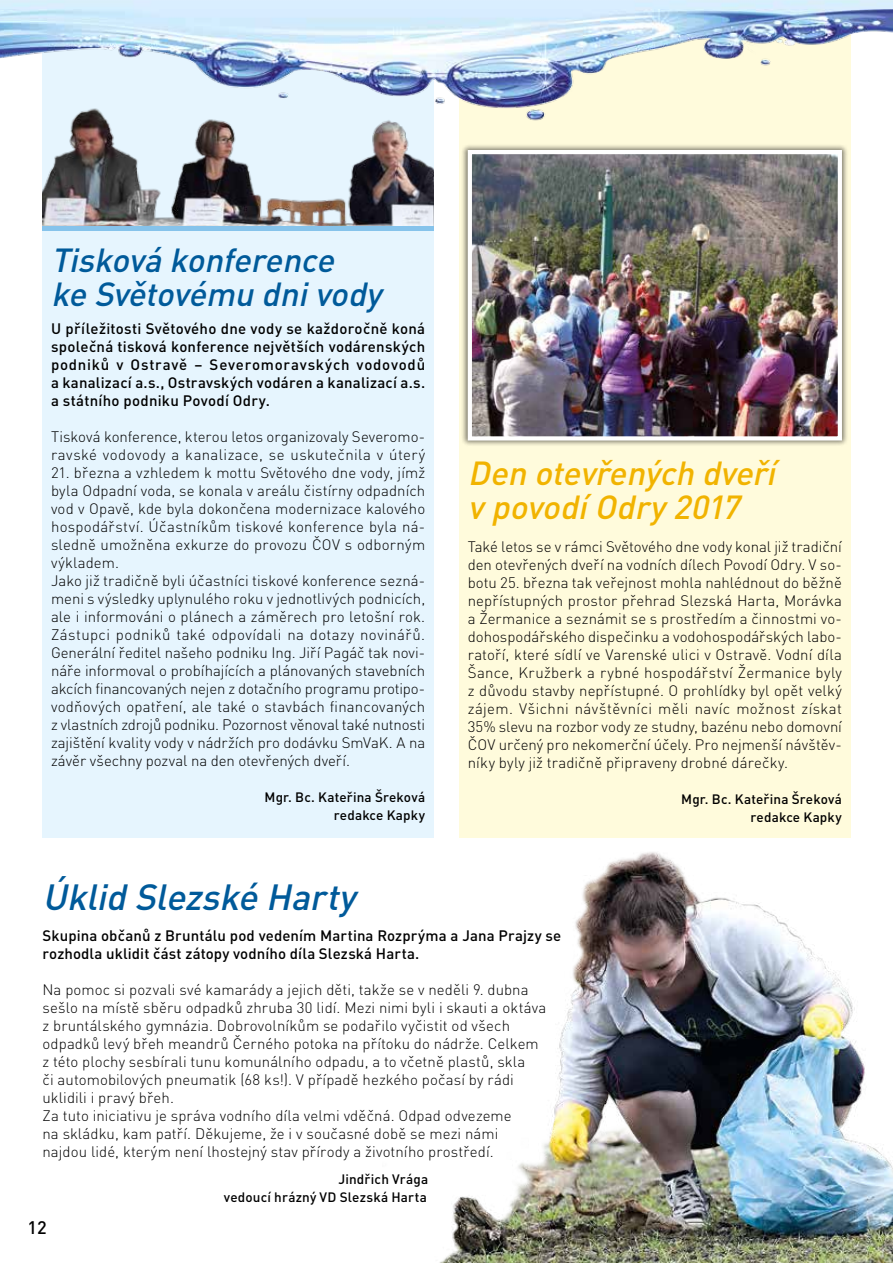
<style>
.page{position:relative;width:893px;height:1263px;background:#fff}
.page>*{position:absolute;margin:0;border:0;box-sizing:border-box;transform-origin:0 0}
.t1{font:italic 500 36px "DIN Pro";letter-spacing:-.005em;color:#005a9a}
.t2{font:italic 500 33px/34.7px "DIN Pro";letter-spacing:-.01em;color:#005a9a}
.t3{font:italic 500 33px/34.7px "DIN Pro";letter-spacing:-.01em;color:#f1b300}
.t4{font:500 18px "DIN Pro";color:#000}
.t5{font:300 15px/18px "DIN Pro";letter-spacing:.005em;color:#000}
.t6{font:500 15px/18px "DIN Pro";letter-spacing:.01em;color:#000;text-align:justify}
.t7{font:500 13.5px/18px "DIN Pro";letter-spacing:.01em;color:#000;text-align:right}
</style>
<div class="page">
<div style="left:43px;top:0;width:391px;height:838px;background:#e6f5fe"></div>
<div style="left:459px;top:0;width:391px;height:838px;background:#fffbdc"></div>
<img style="left:43px;top:136px;width:391px;height:90px">
<img style="left:439px;top:852px;width:454px;height:411px">
<div style="left:461px;top:144px;width:387px;height:303px;background:#000;opacity:.5"></div>
<img style="left:473px;top:155px;width:364px;height:280px">
<div style="left:468px;top:150px;width:374px;height:290px;border:4px solid #fff"></div>
<div style="left:43px;top:226px;width:391px;height:5px;background:#86c3eb"></div>
<img style="left:0;top:0;width:893px;height:136px">
<h2 class="t2" style="left:51px;top:241px;width:332px">Tisková konference<br>ke Světovému dni vody</h2>
<p class="t6" style="left:51px;top:319px;width:376px">U příležitosti Světového dne vody se každoročně koná společná tisková konference největších vodárenských podniků v Ostravě – Severomoravských vodovodů a kanalizací a.s., Ostravských vodáren a kanalizací a.s. a státního podniku Povodí Odry.</p>
<p class="t5" style="left:51px;top:427px;width:376px">Tisková konference, kterou letos organizovaly Severomo&shy;ravské vodovody a kanalizace, se uskutečnila v úterý</p>
<p class="t5" style="left:51px;top:463px;width:376px">21. března a vzhledem k mottu Světového dne vody, jímž byla Odpadní voda, se konala v areálu čistírny odpadních vod v Opavě, kde byla dokončena modernizace kalového hospodářství. Účastníkům tiskové konference byla ná&shy;sledně umožněna exkurze do provozu ČOV s odborným výkladem.<br>Jako již tradičně byli účastníci tiskové konference sezná&shy;meni s výsledky uplynulého roku v jednotlivých podnicích, ale i informováni o plánech a záměrech pro letošní rok.<br>Zástupci podniků také odpovídali na dotazy novinářů.<br>Generální ředitel našeho podniku Ing. Jiří Pagáč tak novi&shy;náře informoval o probíhajících a plánovaných stavebních akcích financovaných nejen z dotačního programu protipo&shy;vodňových opatření, ale také o stavbách financovaných z vlastních zdrojů podniku. Pozornost věnoval také nutnosti zajištění kvality vody v nádržích pro dodávku SmVaK. A na závěr všechny pozval na den otevřených dveří.</p>
<p class="t7" style="left:264px;top:787px;width:162px">Mgr. Bc. Kateřina Šreková redakce Kapky</p>
<h1 class="t1" style="left:43px;top:874px;width:314px">Úklid Slezské Harty</h1>
<h2 class="t3" style="left:468px;top:455px;width:309px">Den otevřených dveří v povodí Odry 2017</h2>
<p class="t5" style="left:468px;top:537px;width:376px;text-align:justify">Také letos se v rámci Světového dne vody konal již tradiční den otevřených dveří na vodních dílech Povodí Odry. V so&shy;botu 25. března tak veřejnost mohla nahlédnout do běžně nepřístupných prostor přehrad Slezská Harta, Morávka a Žermanice a seznámit se s prostředím a činnostmi vo&shy;dohospodářského dispečinku a vodohospodářských labo&shy;ratoří, které sídlí ve Varenské ulici v Ostravě. Vodní díla Šance, Kružberk a rybné hospodářství Žermanice byly z důvodu stavby nepřístupné. O prohlídky byl opět velký zájem. Všichni návštěvníci měli navíc možnost získat 35% slevu na rozbor vody ze studny, bazénu nebo domovní ČOV určený pro nekomerční účely. Pro nejmenší návštěv&shy;níky byly již tradičně připraveny drobné dárečky.</p>
<p class="t7" style="left:681px;top:790px;width:162px">Mgr. Bc. Kateřina Šreková redakce Kapky</p>
<p class="t6" style="left:43px;top:926px;width:520px">Skupina občanů z Bruntálu pod vedením Martina Rozprýma a Jana Prajzy se rozhodla uklidit část zátopy vodního díla Slezská Harta.</p>
<p class="t5" style="left:43px;top:980px;width:505px">Na pomoc si pozvali své kamarády a jejich děti, takže se v neděli 9. dubna sešlo na místě sběru odpadků zhruba 30 lidí. Mezi nimi byli i skauti a oktáva z bruntálského gymnázia. Dobrovolníkům se podařilo vyčistit od všech odpadků levý břeh meandrů Černého potoka na přítoku do nádrže. Celkem z této plochy sesbírali tunu komunálního odpadu, a to včetně plastů, skla<br>či automobilových pneumatik (68 ks!). V případě hezkého počasí by rádi uklidili i pravý břeh.<br>Za tuto iniciativu je správa vodního díla velmi vděčná. Odpad odvezeme<br>na skládku, kam patří. Děkujeme, že i v současné době se mezi námi najdou lidé, kterým není lhostejný stav přírody a životního prostředí.</p>
<p class="t7" style="left:224px;top:1169px;width:206px">Jindřich Vrága<br>vedoucí hrázný VD Slezská Harta</p>
<p class="t4" style="left:28px;top:1216px;width:21px">12</p>
</div>
